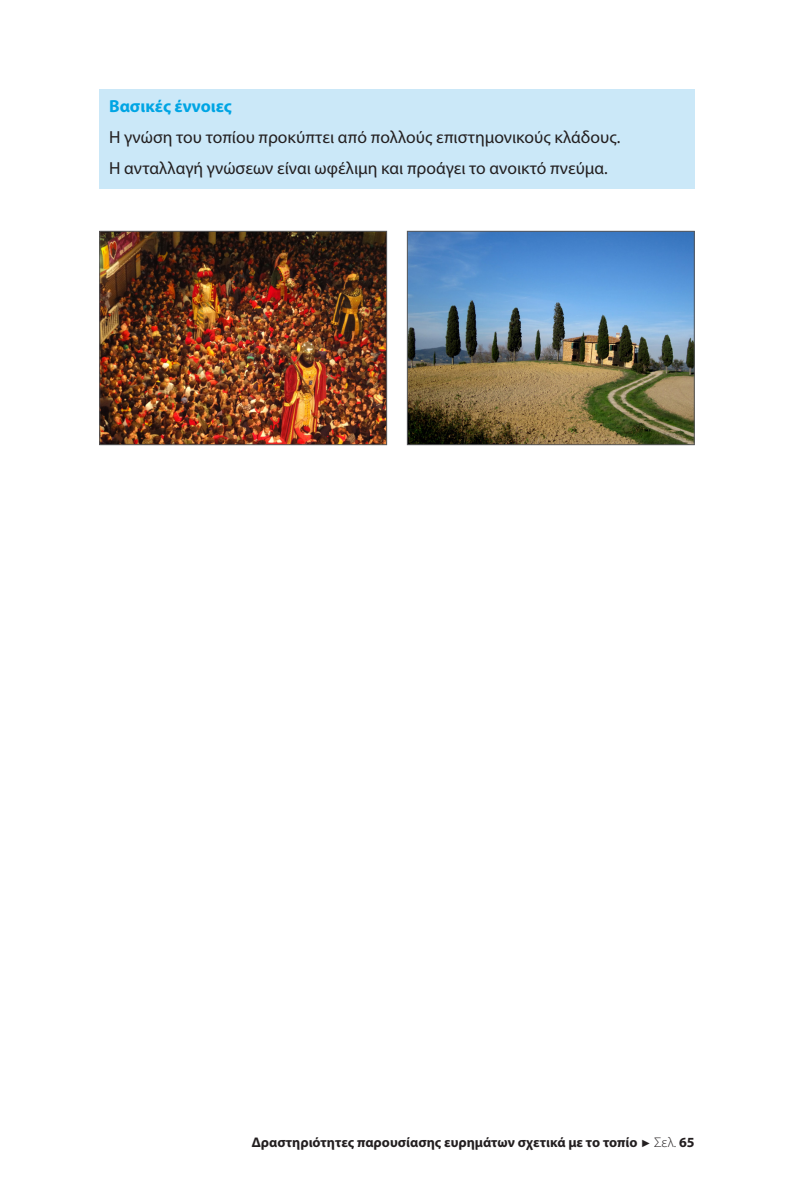
<style>
.page{position:relative;width:794px;height:1191px;background:#fff}
.page>*{position:absolute;margin:0;border:0;box-sizing:border-box;transform-origin:0 0}
.Texte_notions_cles{font:17.5px "Myriad Pro";color:#231f20}
.Notions_clés{font:700 17.5px "Myriad Pro";color:#00a5e4}
.t1{font:700 14px "Myriad Pro";color:#231f20}
.s1{font-family:"Arial";font-weight:400;font-size:10.5px}
.s2{font-weight:300}
</style>
<div class="page">
<div style="left:99px;top:89px;width:595px;height:38px;background:#cbe8f8"></div>
<div style="left:99px;top:120px;width:595px;height:38px;background:#cbe8f8"></div>
<div style="left:99px;top:151px;width:595px;height:37px;background:#cbe8f8"></div>
<img style="left:101px;top:233px;width:284px;height:210px">
<div style="left:99px;top:231px;width:288px;height:214px;border:1px solid #57585a"></div>
<img style="left:409px;top:233px;width:283px;height:210px">
<div style="left:407px;top:231px;width:287px;height:214px;border:1px solid #57585a"></div>
<p class="Notions_clés" style="left:109px;top:95px;width:124px">Βασικές έννοιες</p>
<p class="Texte_notions_cles" style="left:109px;top:127px;width:512px">Η γνώση του τοπίου προκύπτει από πολλούς επιστημονικούς κλάδους.</p>
<p class="Texte_notions_cles" style="left:109px;top:158px;width:500px">Η ανταλλαγή γνώσεων είναι ωφέλιμη και προάγει το ανοικτό πνεύμα.</p>
<p class="t1" style="left:252px;top:1132px;width:444px">Δραστηριότητες παρουσίασης ευρημάτων σχετικά με το τοπίο <span class="s1">►</span> <span class="s2">Σελ.</span> 65</p>
</div>
